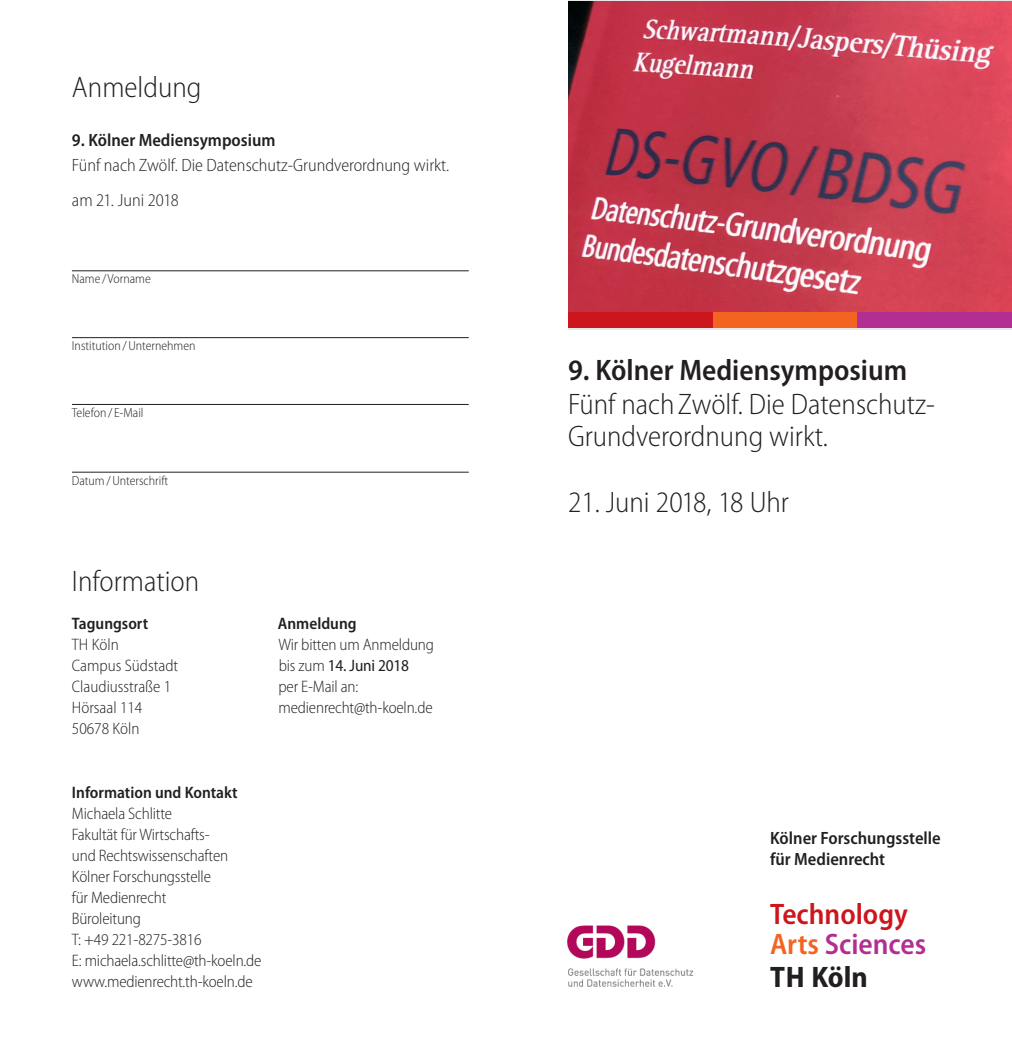
<style>
.page{position:relative;width:1012px;height:1062px;background:#fff}
.page>*{position:absolute;margin:0;border:0;box-sizing:border-box;transform-origin:0 0}
.t1{font:300 semi-condensed 29.75px/32.7px "Myriad Pro";color:#231f20}
.t2{font:600 semi-condensed 29.75px "Myriad Pro";color:#231f20}
.t3{font:600 semi-condensed 29.75px/29.8px "Myriad Pro";color:#cd151d}
.t4{font:700 semi-condensed 29.75px "Myriad Pro";color:#231f20}
.t5{font:300 semi-condensed 17.85px/35.4px "Myriad Pro";color:#231f20}
.t6{font:600 semi-condensed 17.85px/20.8px "Myriad Pro";color:#231f20}
.t7{font:300 semi-condensed 16.62px/21px "Myriad Pro";letter-spacing:-.01em;color:#231f20}
.t8{font:600 semi-condensed 16.62px "Myriad Pro";color:#231f20}
.t9{font:300 semi-condensed 13.12px "Myriad Pro";color:#231f20}
.s1{font-weight:400}
.s2{color:#f36421}
.s3{color:#b32e92}
</style>
<div class="page">
<img style="left:568px;top:2px;width:444px;height:310px">
<div style="left:568px;top:312px;width:145px;height:15px;background:#cd151d"></div>
<div style="left:713px;top:312px;width:144px;height:15px;background:#f36421"></div>
<div style="left:857px;top:312px;width:155px;height:15px;background:#b32e92"></div>
<hr style="left:72px;top:270px;width:397px;height:1px;background:#231f20">
<hr style="left:72px;top:337px;width:397px;height:1px;background:#231f20">
<hr style="left:72px;top:404px;width:397px;height:1px;background:#231f20">
<hr style="left:72px;top:472px;width:397px;height:1px;background:#231f20">
<img style="left:567px;top:925px;width:127px;height:62px">
<h1 class="t1" style="left:72px;top:72px;width:131px">Anmeldung</h1>
<p class="t6" style="left:72px;top:130px;width:205px">9. Kölner Mediensymposium</p>
<p class="t5" style="left:72px;top:148px;width:379px">Fünf nach Zwölf. Die Datenschutz-Grundverordnung wirkt. am 21. Juni 2018</p>
<p class="t9" style="left:72px;top:272px;width:80px">Name / Vorname</p>
<p class="t9" style="left:72px;top:339px;width:125px">Institution / Unternehmen</p>
<p class="t9" style="left:72px;top:405px;width:73px">Telefon / E-Mail</p>
<p class="t9" style="left:72px;top:473px;width:98px">Datum / Unterschrift</p>
<h1 class="t1" style="left:72px;top:565px;width:129px">Information</h1>
<p class="t8" style="left:72px;top:614px;width:78px">Tagungsort</p>
<p class="t7" style="left:72px;top:634px;width:108px">TH Köln<br>Campus Südstadt<br>Claudiusstraße 1<br>Hörsaal 114<br>50678 Köln</p>
<p class="t8" style="left:278px;top:614px;width:80px">Anmeldung</p>
<p class="t7" style="left:278px;top:634px;width:157px">Wir bitten um Anmeldung bis zum <span class="s1">14. Juni 2018<br></span>per E-Mail an: medienrecht@th-koeln.de</p>
<p class="t8" style="left:72px;top:783px;width:167px">Information und Kontakt</p>
<p class="t7" style="left:72px;top:803px;width:191px">Michaela Schlitte<br>Fakultät für Wirtschafts-<br>und Rechtswissenschaften<br>Kölner Forschungsstelle<br>für Medienrecht<br>Büroleitung<br>T: +49 221-8275-3816<br>E: michaela.schlitte@th-koeln.de www.medienrecht.th-koeln.de</p>
<h1 class="t2" style="left:568px;top:354px;width:341px">9. Kölner Mediensymposium</h1>
<h1 class="t1" style="left:568px;top:388px;width:369px">Fünf nach Zwölf. Die Datenschutz-<br>Grundverordnung wirkt.</h1>
<h1 class="t1" style="left:568px;top:486px;width:223px">21. Juni 2018, 18 Uhr</h1>
<p class="t6" style="left:770px;top:828px;width:172px">Kölner Forschungsstelle für Medienrecht</p>
<h1 class="t3" style="left:770px;top:900px;width:158px">Technology<br><span class="s2">Arts</span> <span class="s3">Sciences</span></h1>
<h1 class="t4" style="left:770px;top:960px;width:99px">TH Köln</h1>
</div>
